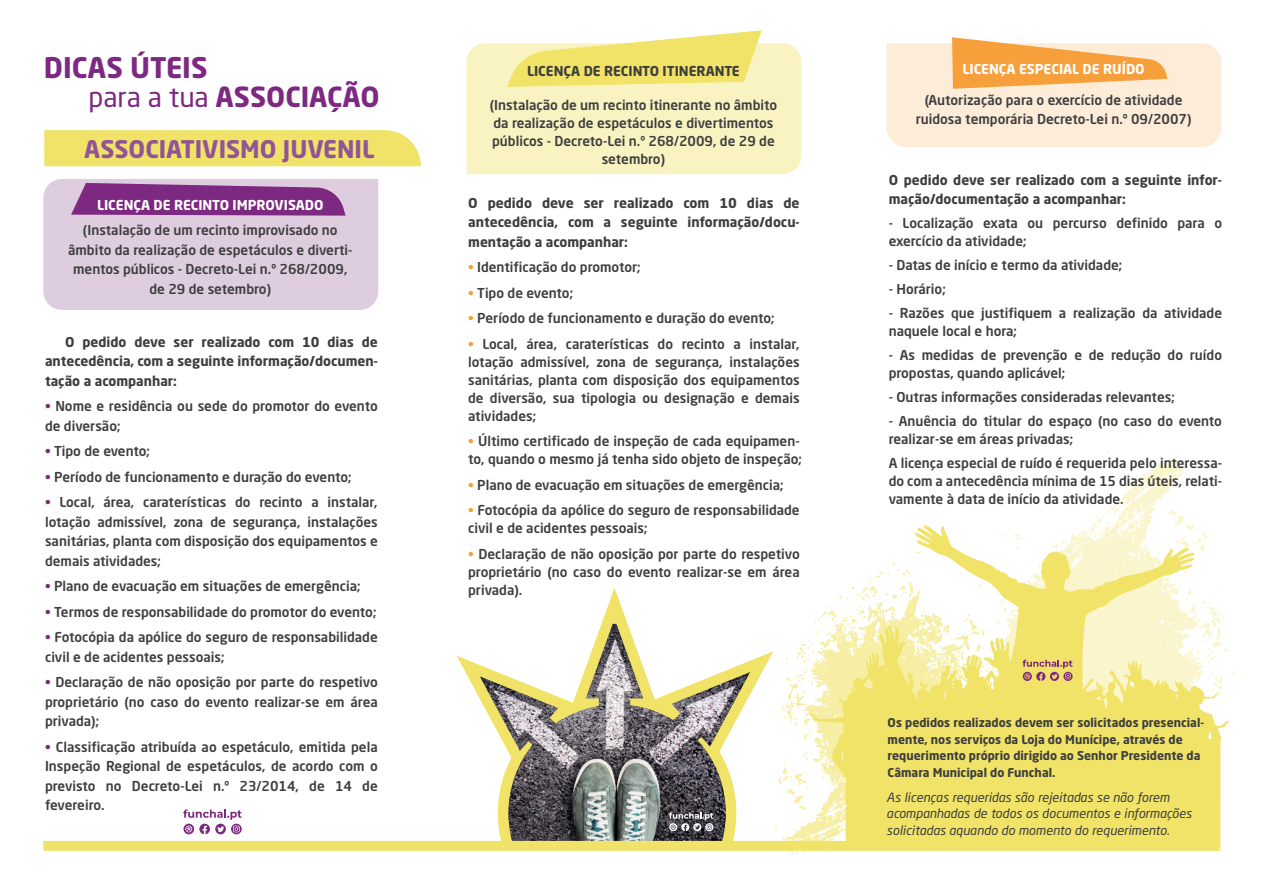
<style>
.page{position:relative;width:1263px;height:893px;background:#fff}
.page>*{position:absolute;margin:0;border:0;box-sizing:border-box;transform-origin:0 0}
.t1{font:700 28.05px "Neo Sans Std";color:#7d2881}
.t2{font:700 27.45px "Neo Sans Std";color:#7d2881}
.t3{font:700 24px "Neo Sans Std";color:#915596}
.t4{font:500 13.5px/18px "Neo Sans Std";color:#3e3e3f}
.t5{font:700 13.5px/19.5px "Neo Sans Std";color:#3e3e3f;text-align:justify}
.t6{font:700 13.5px "Neo Sans Std";color:#fff}
.t7{font:italic 12.75px/16.5px "Neo Sans Std";color:#3e3e3f}
.t8{font:700 12px/16.5px "Neo Sans Std";color:#3e3e3f}
.s1{font-weight:400}
.s2{color:#7d2881}
.s3{color:#f79f3a}
</style>
<div class="page">
<svg style="left:796px;top:643px;width:34px;height:211px"></svg>
<svg style="left:1092px;top:432px;width:142px;height:290px"></svg>
<svg style="left:809px;top:525px;width:420px;height:316px;fill:#f0e367"></svg>
<svg style="left:887px;top:37px;width:334px;height:110px;background:#fbddba"></svg>
<svg style="left:466px;top:30px;width:335px;height:144px;background:#f7f0b4"></svg>
<div style="left:44px;top:130px;width:377px;height:36px;background:#f0e367"></div>
<svg style="left:434px;top:588px;width:362px;height:268px"></svg>
<img style="left:480px;top:624px;width:270px;height:217px">
<div style="left:463px;top:850px;width:324px;height:43px;background:#fff"></div>
<svg style="left:43px;top:841px;width:1178px;height:10px;background:#f0e369"></svg>
<svg style="left:43px;top:179px;width:335px;height:131px;background:#cdafce"></svg>
<svg style="left:183px;top:809px;width:59px;height:25px"></svg>
<svg style="left:1022px;top:660px;width:51px;height:21px"></svg>
<svg style="left:669px;top:812px;width:44px;height:19px"></svg>
<h1 class="t1" style="left:44px;top:49px;width:165px">DICAS ÚTEIS</h1>
<h2 class="t2" style="left:89px;top:80px;width:292px"><span class="s1">para a tua</span> ASSOCIAÇÃO</h2>
<h3 class="t3" style="left:84px;top:133px;width:292px">ASSOCIATIVISMO JUVENIL</h3>
<p class="t6" style="left:97px;top:196px;width:228px">LICENÇA DE RECINTO IMPROVISADO</p>
<p class="t4" style="left:68px;top:220px;width:286px;line-height:19.5px;text-align:center">(Instalação de um recinto improvisado no âmbito da realização de espetáculos e diverti&shy;mentos públicos - Decreto-Lei n.º 268/2009, de 29 de setembro)</p>
<p class="t5" style="left:45px;top:331px;width:334px;text-indent:20px">O pedido deve ser realizado com 10 dias de antecedência, com a seguinte informação/documen&shy;tação a acompanhar:</p>
<p class="t4" style="left:45px;top:396px;width:334px;line-height:19.5px"><span class="s2">•</span> Nome e residência ou sede do promotor do evento de diversão;</p>
<p class="t4" style="left:45px;top:442px;width:106px"><span class="s2">•</span> Tipo de evento;</p>
<p class="t4" style="left:45px;top:467px;width:308px"><span class="s2">•</span> Período de funcionamento e duração do evento;</p>
<p class="t4" style="left:45px;top:492px;width:334px;line-height:19.5px;text-align:justify"><span class="s2">•</span> Local, área, caraterísticas do recinto a instalar, lotação admissível, zona de segurança, instalações sanitárias, planta com disposição dos equipamentos e demais atividades;</p>
<p class="t4" style="left:45px;top:577px;width:317px"><span class="s2">•</span> Plano de evacuação em situações de emergência;</p>
<p class="t4" style="left:45px;top:602px;width:333px"><span class="s2">•</span> Termos de responsabilidade do promotor do evento;</p>
<p class="t4" style="left:45px;top:627px;width:334px;line-height:19.5px"><span class="s2">•</span> Fotocópia da apólice do seguro de responsabilidade civil e de acidentes pessoais;</p>
<p class="t4" style="left:45px;top:672px;width:334px;line-height:19.5px;text-align:justify"><span class="s2">•</span> Declaração de não oposição por parte do respetivo proprietário (no caso do evento realizar-se em área privada);</p>
<p class="t4" style="left:45px;top:736px;width:334px;line-height:19.5px;text-align:justify"><span class="s2">•</span> Classificação atribuída ao espetáculo, emitida pela Inspeção Regional de espetáculos, de acordo com o previsto no Decreto-Lei n.º 23/2014, de 14 de fevereiro.</p>
<p class="t5" style="left:527px;top:61px;width:214px">LICENÇA DE RECINTO ITINERANTE</p>
<p class="t4" style="left:490px;top:95px;width:289px;text-align:center">(Instalação de um recinto itinerante no âmbito da realização de espetáculos e divertimentos públicos - Decreto-Lei n.º 268/2009, de 29 de setembro)</p>
<p class="t5" style="left:468px;top:193px;width:333px">O pedido deve ser realizado com 10 dias de antecedência, com a seguinte informação/docu&shy;mentação a acompanhar:</p>
<p class="t4" style="left:468px;top:258px;width:174px"><span class="s3">•</span> Identificação do promotor;</p>
<p class="t4" style="left:468px;top:284px;width:106px"><span class="s3">•</span> Tipo de evento;</p>
<p class="t4" style="left:468px;top:309px;width:308px"><span class="s3">•</span> Período de funcionamento e duração do evento;</p>
<p class="t4" style="left:468px;top:335px;width:333px;text-align:justify"><span class="s3">•</span> Local, área, caraterísticas do recinto a instalar, lotação admissível, zona de segurança, instalações sanitárias, planta com disposição dos equipamentos de diversão, sua tipologia ou designação e demais atividades;</p>
<p class="t4" style="left:468px;top:432px;width:335px"><span class="s3">•</span> Último certificado de inspeção de cada equipamen&shy;to, quando o mesmo já tenha sido objeto de inspeção;</p>
<p class="t4" style="left:468px;top:475px;width:317px"><span class="s3">•</span> Plano de evacuação em situações de emergência;</p>
<p class="t4" style="left:468px;top:501px;width:333px"><span class="s3">•</span> Fotocópia da apólice do seguro de responsabilidade civil e de acidentes pessoais;</p>
<p class="t4" style="left:468px;top:544px;width:333px;text-align:justify"><span class="s3">•</span> Declaração de não oposição por parte do respetivo proprietário (no caso do evento realizar-se em área privada).</p>
<p class="t6" style="left:962px;top:60px;width:184px">LICENÇA ESPECIAL DE RUÍDO</p>
<p class="t4" style="left:916px;top:90px;width:277px;line-height:19.5px;text-align:center">(Autorização para o exercício de atividade ruidosa temporária Decreto-Lei n.º 09/2007)</p>
<p class="t5" style="left:889px;top:170px;width:335px">O pedido deve ser realizado com a seguinte infor&shy;mação/documentação a acompanhar:</p>
<p class="t4" style="left:889px;top:214px;width:335px">- Localização exata ou percurso definido para o exercício da atividade;</p>
<p class="t4" style="left:889px;top:256px;width:235px">- Datas de início e termo da atividade;</p>
<p class="t4" style="left:889px;top:280px;width:59px">- Horário;</p>
<p class="t4" style="left:889px;top:304px;width:335px">- Razões que justifiquem a realização da atividade naquele local e hora;</p>
<p class="t4" style="left:889px;top:346px;width:335px">- As medidas de prevenção e de redução do ruído propostas, quando aplicável;</p>
<p class="t4" style="left:889px;top:388px;width:288px">- Outras informações consideradas relevantes;</p>
<p class="t4" style="left:889px;top:412px;width:335px">- Anuência do titular do espaço (no caso do evento realizar-se em áreas privadas;</p>
<p class="t4" style="left:889px;top:454px;width:335px;text-align:justify">A licença especial de ruído é requerida pelo interessa&shy;do com a antecedência mínima de 15 dias úteis, relati&shy;vamente à data de início da atividade.</p>
<p class="t8" style="left:888px;top:714px;width:318px">Os pedidos realizados devem ser solicitados presencial&shy;mente, nos serviços da Loja do Munícipe, através de requerimento próprio dirigido ao Senhor Presidente da Câmara Municipal do Funchal.</p>
<p class="t7" style="left:887px;top:789px;width:306px">As licenças requeridas são rejeitadas se não forem acompanhadas de todos os documentos e informações solicitadas aquando do momento do requerimento.</p>
</div>
